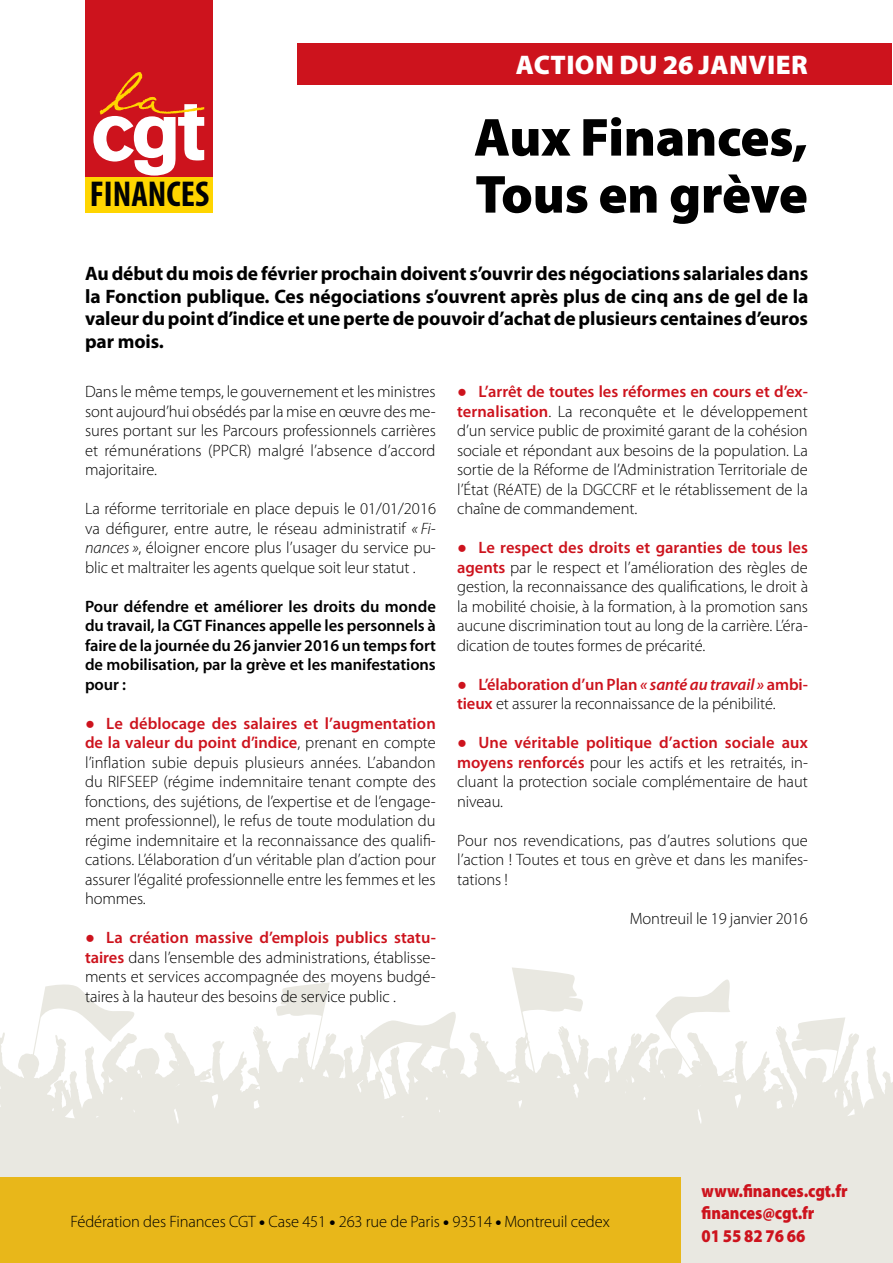
<style>
.page{position:relative;width:893px;height:1263px;background:#fff}
.page>*{position:absolute;margin:0;border:0;box-sizing:border-box;transform-origin:0 0}
.TITRE{font:900 54px "Myriad Pro";letter-spacing:-.005em;color:#000}
.t1{font:700 condensed 36px "Myriad Pro";color:#010203}
.SURTITRE{font:900 27px "Myriad Pro";letter-spacing:.015em;color:#fff}
.CHAPEAU{font:700 19.5px/22.5px "Myriad Pro";letter-spacing:-.005em;color:#000;text-align:justify}
.t2{font:900 18px/22.6px "Myriad Pro";letter-spacing:-.005em;color:#cd131d;scale:.9 1}
.TEXTE{font:300 16.5px/19.5px "Myriad Pro";letter-spacing:-.005em;color:#000;text-align:justify}
.TEXTE-2{font:600 16.5px/19.5px "Myriad Pro";letter-spacing:-.005em;color:#000;text-align:justify}
.s1{font-style:italic}
.s2{font-family:"Arial";font-weight:400;color:#cd131d}
.s3{font-weight:600;color:#cd131d}
.s4{font-weight:600;font-style:italic;color:#cd131d}
.s5{font-weight:900}
</style>
<div class="page">
<div style="left:85px;top:0;width:128px;height:211px;background:#cd131d"></div>
<svg style="left:93px;top:72px;width:111px;height:104px"></svg>
<div style="left:85px;top:177px;width:128px;height:36px;background:#ffd500"></div>
<div style="left:298px;top:43px;width:594px;height:42px;background:#cd131d"></div>
<svg style="left:0;top:967px;width:893px;height:163px"></svg>
<div style="left:0;top:1130px;width:893px;height:133px;background:#e9e8e1"></div>
<div style="left:0;top:1178px;width:680px;height:85px;background:#e8b71a"></div>
<h2 class="t1" style="left:90px;top:172px;width:121px">FINANCES</h2>
<p class="SURTITRE" style="left:516px;top:47px;width:293px">ACTION DU 26 JANVIER</p>
<p class="TITRE" style="left:474px;top:101px;width:335px">Aux Finances,</p>
<p class="TITRE" style="left:475px;top:158px;width:334px">Tous en grève</p>
<p class="CHAPEAU" style="left:85px;top:262px;width:725px">Au début du mois de février prochain doivent s’ouvrir des négociations salariales dans la Fonction publique. Ces négociations s’ouvrent après plus de cinq ans de gel de la valeur du point d’indice et une perte de pouvoir d’achat de plusieurs centaines d’euros par mois.</p>
<p class="TEXTE" style="left:85px;top:382px;width:352px">Dans le même temps, le gouvernement et les ministres sont aujourd’hui obsédés par la mise en œuvre des me&shy;sures portant sur les Parcours professionnels carrières et rémunérations (PPCR) malgré l’absence d’accord majoritaire.</p>
<p class="TEXTE" style="left:85px;top:499px;width:353px">La réforme territoriale en place depuis le 01/01/2016 va défigurer, entre autre, le réseau administratif <span class="s1">« Fi&shy;nances »</span>, éloigner encore plus l’usager du service pu&shy;blic et maltraiter les agents quelque soit leur statut .</p>
<p class="TEXTE-2" style="left:85px;top:596px;width:352px">Pour défendre et améliorer les droits du monde du travail, la CGT Finances appelle les personnels à faire de la journée du 26 janvier 2016 un temps fort de mobilisation, par la grève et les manifestations pour :</p>
<p class="TEXTE" style="left:85px;top:713px;width:353px"><span class="s2">●</span> <span class="s3">Le déblocage des salaires et l’augmentation de la valeur du point d’indice</span>, prenant en compte l’inflation subie depuis plusieurs années. L’abandon du RIFSEEP (régime indemnitaire tenant compte des fonctions, des sujétions, de l’expertise et de l’engage&shy;ment professionnel), le refus de toute modulation du régime indemnitaire et la reconnaissance des qualifi&shy;cations. L’élaboration d’un véritable plan d’action pour assurer l’égalité professionnelle entre les femmes et les hommes.</p>
<p class="TEXTE" style="left:85px;top:928px;width:352px"><span class="s2">●</span> <span class="s3">La création massive d’emplois publics statu&shy;taires</span> dans l’ensemble des administrations, établisse&shy;ments et services accompagnée des moyens budgé&shy;taires à la hauteur des besoins de service public .</p>
<p class="TEXTE" style="left:457px;top:382px;width:352px"><span class="s2">●</span> <span class="s3">L’arrêt de toutes les réformes en cours et d’ex&shy;ternalisation</span>. La reconquête et le développement d’un service public de proximité garant de la cohésion sociale et répondant aux besoins de la population. La sortie de la Réforme de l’Administration Territoriale de l’État (RéATE) de la DGCCRF et le rétablissement de la chaîne de commandement.</p>
<p class="TEXTE" style="left:457px;top:538px;width:353px"><span class="s2">●</span> <span class="s3">Le respect des droits et garanties de tous les agents</span> par le respect et l’amélioration des règles de gestion, la reconnaissance des qualifications, le droit à la mobilité choisie, à la formation, à la promotion sans aucune discrimination tout au long de la carrière. L’éra&shy;dication de toutes formes de précarité.</p>
<p class="TEXTE" style="left:457px;top:674px;width:352px"><span class="s2">●</span> <span class="s3">L’élaboration d’un Plan</span> <span class="s4">« santé au travail »</span> <span class="s3">ambi&shy;tieux</span> et assurer la reconnaissance de la pénibilité.</p>
<p class="TEXTE" style="left:457px;top:733px;width:352px"><span class="s2">●</span> <span class="s3">Une véritable politique d’action sociale aux moyens renforcés</span> pour les actifs et les retraités, in&shy;cluant la protection sociale complémentaire de haut niveau.</p>
<p class="TEXTE" style="left:457px;top:830px;width:352px">Pour nos revendications, pas d’autres solutions que l’action ! Toutes et tous en grève et dans les manifes&shy;tations !</p>
<p class="TEXTE" style="left:630px;top:908px;width:180px">Montreuil le 19 janvier 2016</p>
<p class="TEXTE" style="left:71px;top:1211px;width:541px">Fédération des Finances CGT <span class="s5">•</span> Case 451 <span class="s5">•</span> 263 rue de Paris <span class="s5">•</span> 93514 <span class="s5">•</span> Montreuil cedex</p>
<p class="t2" style="left:702px;top:1178px;width:164px">www.finances.cgt.fr finances@cgt.fr<br>01 55 82 76 66</p>
</div>
